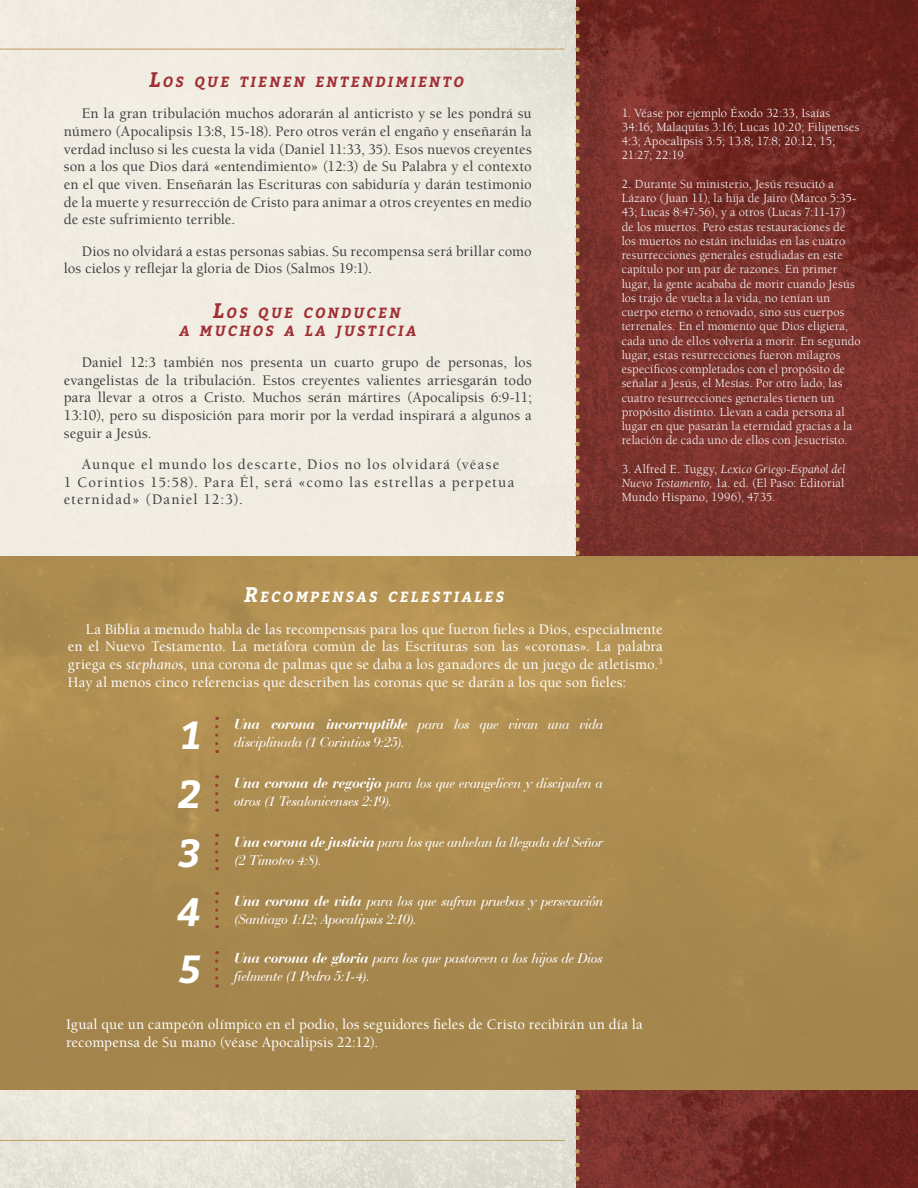
<style>
.page{position:relative;width:918px;height:1188px;background:#f0ece2}
.page>*{position:absolute;margin:0;border:0;box-sizing:border-box;transform-origin:0 0}
.t1{font:italic 700 39px "Bitter";color:#fff}
.Newsletter_Body_Text{font:500 15px/17.7px "Berkeley Std";letter-spacing:.02em;color:#3e3e3f;text-align:justify}
.Newsletter_Body_Text-2{font:500 15px/17.7px "Berkeley Std";letter-spacing:.01em;color:#fff;text-align:justify}
.Newsletter_Body_Text-3{font:italic 15px "Bauer Bodoni BT";letter-spacing:.005em;color:#fff}
.Newsletter_Body_Text-4{font:500 15px/17.7px "Berkeley Std";letter-spacing:.08em;color:#3e3e3f}
.Newsletter_Body_Text-5{font:italic 700 15px "Bauer Bodoni BT";letter-spacing:-.005em;color:#fff}
.Newsletter_Body_Text-6{font:italic 700 14.7px/17.7px "Bitter";letter-spacing:.16em;color:#a12f34}
.Newsletter_Body_Text-7{font:italic 700 14.7px "Bitter";letter-spacing:.165em;color:#fff}
.Newsletter_Body_Text-8{font:12.75px/14.2px "Berkeley Std";letter-spacing:.01em;color:#fff}
.s1{font-size:21px}
.s2{font-style:italic}
.s3{font-weight:400;font-style:italic}
.s4{font-weight:400}
.s5{font-weight:700}
</style>
<div class="page">
<img style="left:580px;top:0;width:338px;height:1188px">
<svg style="left:575px;top:0;width:5px;height:1188px;background:#9c6854"></svg>
<img style="left:0;top:556px;width:918px;height:533px">
<svg style="left:215px;top:727px;width:3px;height:26px"></svg>
<svg style="left:215px;top:785px;width:3px;height:27px"></svg>
<svg style="left:215px;top:844px;width:3px;height:26px"></svg>
<svg style="left:215px;top:902px;width:3px;height:26px"></svg>
<svg style="left:215px;top:961px;width:3px;height:26px"></svg>
<hr style="left:0;top:49px;width:565px;height:1px;background:#c09c5a">
<hr style="left:0;top:1140px;width:565px;height:1px;background:#c09c5a">
<p class="Newsletter_Body_Text-6" style="left:150px;top:74px;width:316px"><span class="s1">L</span>OS QUE TIENEN ENTENDIMIENTO</p>
<p class="Newsletter_Body_Text" style="left:64px;top:105px;width:470px;text-indent:18px">En la gran tribulación muchos adorarán al anticristo y se les pondrá su número (Apocalipsis 13:8, 15-18). Pero otros verán el engaño y enseñarán la verdad incluso si les cuesta la vida (Daniel 11:33, 35). Esos nuevos creyentes son a los que Dios dará «entendimiento» (12:3) de Su Palabra y el contexto en el que viven. Enseñarán las Escrituras con sabiduría y darán testimonio de la muerte y resurrección de Cristo para animar a otros creyentes en medio de este sufrimiento terrible.</p>
<p class="Newsletter_Body_Text" style="left:64px;top:242px;width:470px;text-indent:18px">Dios no olvidará a estas personas sabias. Su recompensa será brillar como los cielos y reflejar la gloria de Dios (Salmos 19:1).</p>
<p class="Newsletter_Body_Text-6" style="left:179px;top:305px;width:238px;text-indent:34px"><span class="s1">L</span>OS QUE CONDUCEN<br>A MUCHOS A LA JUSTICIA</p>
<p class="Newsletter_Body_Text" style="left:64px;top:353px;width:470px;text-indent:18px">Daniel 12:3 también nos presenta un cuarto grupo de personas, los evangelistas de la tribulación. Estos creyentes valientes arriesgarán todo para llevar a otros a Cristo. Muchos serán mártires (Apocalipsis 6:9-11; 13:10), pero su disposición para morir por la verdad inspirará a algunos a seguir a Jesús.</p>
<p class="Newsletter_Body_Text-4" style="left:64px;top:455px;width:452px;text-indent:18px">Aunque el mundo los descarte, Dios no los olvidará (véase<br>1 Corintios 15:58). Para Él, será «como las estrellas a perpetua eternidad» (Daniel 12:3).</p>
<p class="Newsletter_Body_Text-8" style="left:622px;top:106px;width:239px">1. Véase por ejemplo Éxodo 32:33, Isaías 34:16; Malaquías 3:16; Lucas 10:20; Filipenses 4:3; Apocalipsis 3:5; 13:8; 17:8; 20:12, 15; 21:27; 22:19.</p>
<p class="Newsletter_Body_Text-8" style="left:622px;top:177px;width:240px">2. Durante Su ministerio, Jesús resucitó a Lázaro (Juan 11), la hija de Jairo (Marco 5:35- 43; Lucas 8:47-56), y a otros (Lucas 7:11-17)<br>de los muertos. Pero estas restauraciones de los muertos no están incluidas en las cuatro resurrecciones generales estudiadas en este capítulo por un par de razones. En primer lugar, la gente acababa de morir cuando Jesús los trajo de vuelta a la vida, no tenían un cuerpo eterno o renovado, sino sus cuerpos terrenales. En el momento que Dios eligiera, cada uno de ellos volvería a morir. En segundo lugar, estas resurrecciones fueron milagros específicos completados con el propósito de señalar a Jesús, el Mesías. Por otro lado, las cuatro resurrecciones generales tienen un propósito distinto. Llevan a cada persona al lugar en que pasarán la eternidad gracias a la relación de cada uno de ellos con Jesucristo.</p>
<p class="Newsletter_Body_Text-8" style="left:622px;top:462px;width:225px;text-align:justify">3. Alfred E. Tuggy, <span class="s2">Lexico Griego-Español del Nuevo Testamento,</span> 1a. ed. (El Paso: Editorial Mundo Hispano, 1996), 4735.</p>
<p class="Newsletter_Body_Text-7" style="left:244px;top:588px;width:262px"><span class="s1">R</span>ECOMPENSAS CELESTIALES</p>
<p class="Newsletter_Body_Text-2" style="left:68px;top:620px;width:596px;text-indent:18px">La Biblia a menudo habla de las recompensas para los que fueron fieles a Dios, especialmente en el Nuevo Testamento. La metáfora común de las Escrituras son las «coronas». La palabra griega es <span class="s3">stephanos,</span> una corona de palmas que se daba a los ganadores de un juego de atletismo.<sup>3<br></sup>Hay al menos cinco referencias que describen las coronas que se darán a los que son fieles:</p>
<p class="t1" style="left:181px;top:710px;width:21px">1</p>
<p class="t1" style="left:179px;top:769px;width:24px">2</p>
<p class="t1" style="left:179px;top:828px;width:24px">3</p>
<p class="t1" style="left:178px;top:887px;width:25px">4</p>
<p class="t1" style="left:178px;top:944px;width:24px">5</p>
<p class="Newsletter_Body_Text-5" style="left:234px;top:715px;width:370px">Una corona incorruptible <span class="s4">para los que vivan una vida</span></p>
<p class="Newsletter_Body_Text-3" style="left:234px;top:733px;width:172px">disciplinada (1 Corintios 9:25).</p>
<p class="Newsletter_Body_Text-3" style="left:234px;top:774px;width:370px"><span class="s5">Una corona de regocijo</span> para los que evangelicen y discipulen a</p>
<p class="Newsletter_Body_Text-3" style="left:234px;top:792px;width:160px">otros (1 Tesalonicenses 2:19).</p>
<p class="Newsletter_Body_Text-3" style="left:234px;top:833px;width:370px"><span class="s5">Una corona de justicia</span> para los que anhelan la llegada del Señor</p>
<p class="Newsletter_Body_Text-3" style="left:234px;top:851px;width:89px">(2 Timoteo 4:8).</p>
<p class="Newsletter_Body_Text-3" style="left:234px;top:892px;width:370px"><span class="s5">Una corona de vida</span> para los que sufran pruebas y persecución</p>
<p class="Newsletter_Body_Text-3" style="left:234px;top:910px;width:184px">(Santiago 1:12; Apocalipsis 2:10).</p>
<p class="Newsletter_Body_Text-3" style="left:234px;top:949px;width:370px"><span class="s5">Una corona de gloria</span> para los que pastoreen a los hijos de Dios</p>
<p class="Newsletter_Body_Text-3" style="left:234px;top:967px;width:137px">fielmente (1 Pedro 5:1-4).</p>
<p class="Newsletter_Body_Text-2" style="left:66px;top:1015px;width:578px">Igual que un campeón olímpico en el podio, los seguidores fieles de Cristo recibirán un día la recompensa de Su mano (véase Apocalipsis 22:12).</p>
</div>
